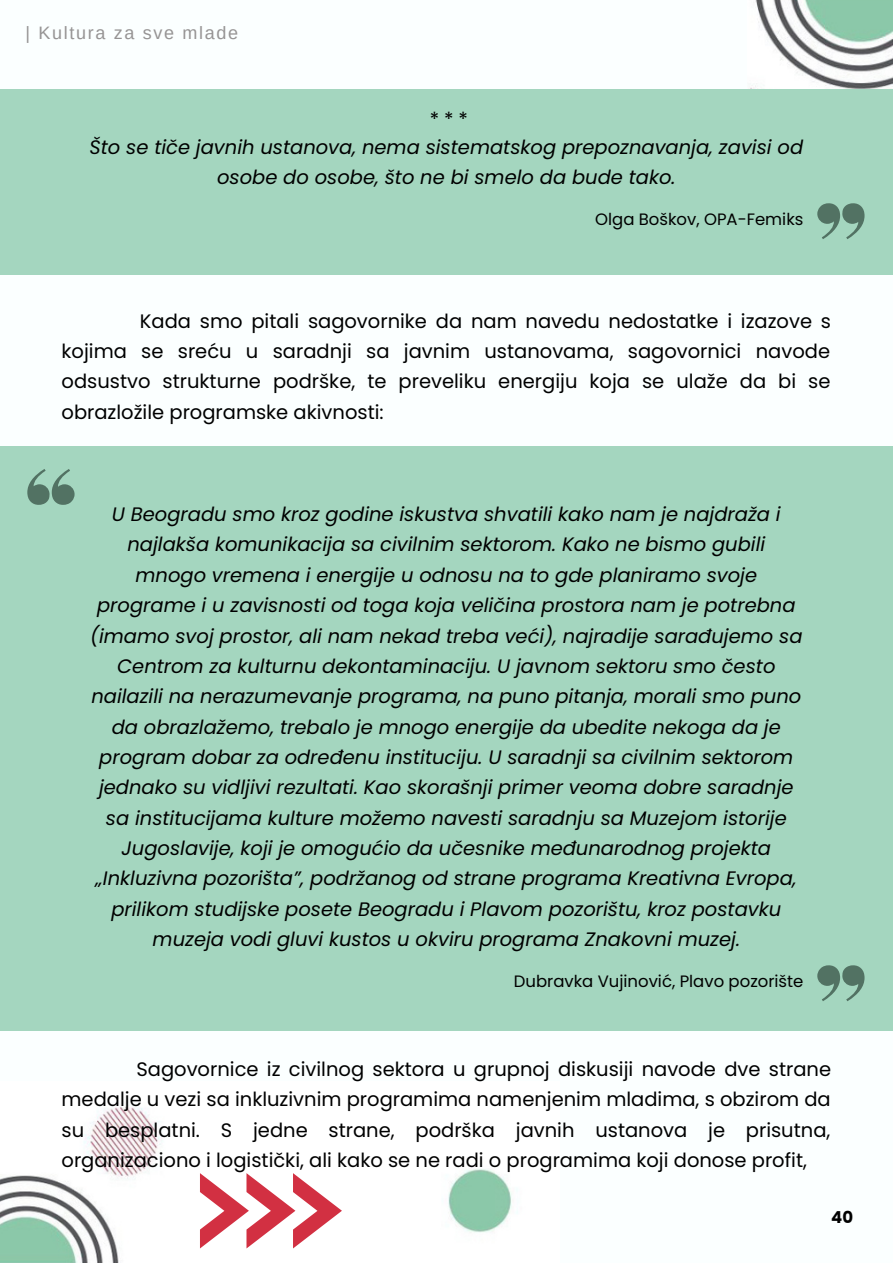
<style>
.page{position:relative;width:893px;height:1264px;background:#fff}
.page>*{position:absolute;margin:0;border:0;box-sizing:border-box;transform-origin:0 0}
.t1{font:italic 19.5px/30.3px "Poppins";color:#000;text-align:center}
.t2{font:19.5px/30.3px "Poppins";color:#000;text-align:justify}
.t3{font:18px "Arimo";letter-spacing:.09em;color:#969494}
.t4{font:16.5px "Poppins";color:#000}
.t5{font:700 16.5px "Poppins";color:#000}
</style>
<div class="page">
<div style="left:0;top:0;width:892px;height:1262px;background:#fbffff"></div>
<img style="left:750px;top:0;width:142px;height:89px">
<div style="left:0;top:89px;width:892px;height:185px;background:#a3d6be"></div>
<svg style="left:817px;top:203px;width:47px;height:36px"></svg>
<div style="left:0;top:445px;width:892px;height:585px;background:#a3d6be"></div>
<svg style="left:27px;top:469px;width:47px;height:35px"></svg>
<svg style="left:817px;top:965px;width:47px;height:36px"></svg>
<img style="left:0;top:1106px;width:512px;height:156px">
<div style="left:168px;top:1173px;width:174px;height:89px;background:#fff"></div>
<svg style="left:200px;top:1173px;width:142px;height:75px"></svg>
<p class="t3" style="left:26px;top:23px;width:214px">| Kultura za sve mlade</p>
<p class="t2" style="left:429px;top:104px;width:40px">***</p>
<p class="t1" style="left:89px;top:132px;width:715px">Što se tiče javnih ustanova, nema sistematskog prepoznavanja, zavisi od osobe do osobe, što ne bi smelo da bude tako.</p>
<p class="t4" style="left:595px;top:208px;width:210px">Olga Boškov, OPA-Femiks</p>
<p class="t2" style="left:61px;top:305px;width:771px;text-indent:78px">Kada smo pitali sagovornike da nam navedu nedostatke i izazove s kojima se sreću u saradnji sa javnim ustanovama, sagovornici navode odsustvo strukturne podrške, te preveliku energiju koja se ulaže da bi se obrazložile programske akivnosti:</p>
<p class="t1" style="left:90px;top:499px;width:713px">U Beogradu smo kroz godine iskustva shvatili kako nam je najdraža i najlakša komunikacija sa civilnim sektorom. Kako ne bismo gubili mnogo vremena i energije u odnosu na to gde planiramo svoje programe i u zavisnosti od toga koja veličina prostora nam je potrebna (imamo svoj prostor, ali nam nekad treba veći), najradije sarađujemo sa Centrom za kulturnu dekontaminaciju. U javnom sektoru smo često nailazili na nerazumevanje programa, na puno pitanja, morali smo puno da obrazlažemo, trebalo je mnogo energije da ubedite nekoga da je program dobar za određenu instituciju. U saradnji sa civilnim sektorom jednako su vidljivi rezultati. Kao skorašnji primer veoma dobre saradnje sa institucijama kulture možemo navesti saradnju sa Muzejom istorije Jugoslavije, koji je omogućio da učesnike međunarodnog projekta „Inkluzivna pozorišta”, podržanog od strane programa Kreativna Evropa, prilikom studijske posete Beogradu i Plavom pozorištu, kroz postavku muzeja vodi gluvi kustos u okviru programa Znakovni muzej.</p>
<p class="t4" style="left:514px;top:970px;width:291px">Dubravka Vujinović, Plavo pozorište</p>
<p class="t2" style="left:61px;top:1053px;width:771px;text-indent:75px">Sagovornice iz civilnog sektora u grupnoj diskusiji navode dve strane medalje u vezi sa inkluzivnim programima namenjenim mladima, s obzirom da su besplatni. S jedne strane, podrška javnih ustanova je prisutna, organizaciono i logistički, ali kako se ne radi o programima koji donose profit,</p>
<p class="t5" style="left:831px;top:1205px;width:23px">40</p>
</div>
